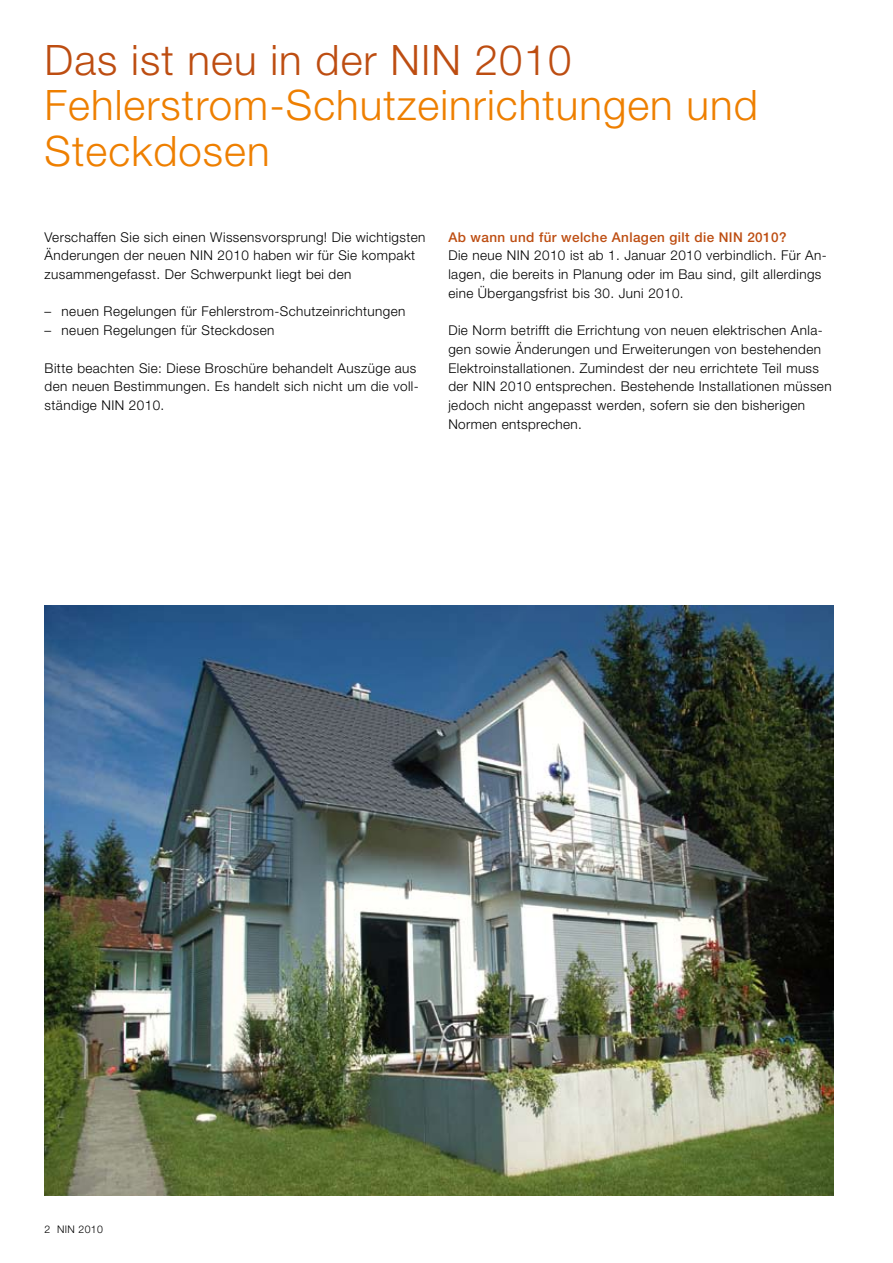
<style>
.page{position:relative;width:893px;height:1263px;background:#fff}
.page>*{position:absolute;margin:0;border:0;box-sizing:border-box;transform-origin:0 0}
.t1{font:300 42px/45.5px "Helvetica Neue LT Pro";letter-spacing:.025em;color:#ee7f00}
.t2{font:300 42px "Helvetica Neue LT Pro";letter-spacing:.025em;color:#bd4d11}
.t3{font:300 13.5px/18.8px "Helvetica Neue LT Pro";letter-spacing:.03em;color:#000}
.t4{font:500 13.5px "Helvetica Neue LT Pro";letter-spacing:.03em;color:#bd4d11}
.t5{font:300 10.5px "Helvetica Neue LT Pro";letter-spacing:.03em;color:#000}
</style>
<div class="page">
<img style="left:45px;top:606px;width:788px;height:590px">
<h1 class="t2" style="left:45px;top:34px;width:528px">Das ist neu in der NIN 2010</h1>
<h1 class="t1" style="left:45px;top:82px;width:715px">Fehlerstrom-Schutzeinrichtungen und<br>Steckdosen</h1>
<p class="t3" style="left:45px;top:227px;width:382px">Verschaffen Sie sich einen Wissensvorsprung! Die wichtigsten<br>Änderungen der neuen NIN 2010 haben wir für Sie kompakt zusammengefasst. Der Schwerpunkt liegt bei den</p>
<p class="t3" style="left:45px;top:302px;width:362px">– neuen Regelungen für Fehlerstrom-Schutzeinrichtungen</p>
<p class="t3" style="left:45px;top:321px;width:231px">– neuen Regelungen für Steckdosen</p>
<p class="t3" style="left:45px;top:358px;width:376px">Bitte beachten Sie: Diese Broschüre behandelt Auszüge aus den neuen Bestimmungen. Es handelt sich nicht um die voll&shy;ständige NIN 2010.</p>
<p class="t4" style="left:448px;top:229px;width:340px">Ab wann und für welche Anlagen gilt die NIN 2010?</p>
<p class="t3" style="left:448px;top:246px;width:380px">Die neue NIN 2010 ist ab 1. Januar 2010 verbindlich. Für An&shy;lagen, die bereits in Planung oder im Bau sind, gilt allerdings eine Übergangsfrist bis 30. Juni 2010.</p>
<p class="t3" style="left:448px;top:321px;width:385px">Die Norm betrifft die Errichtung von neuen elektrischen Anla&shy;gen sowie Änderungen und Erweiterungen von bestehenden Elektroinstallationen. Zumindest der neu errichtete Teil muss der NIN 2010 entsprechen. Bestehende Installationen müssen jedoch nicht angepasst werden, sofern sie den bisherigen Normen entsprechen.</p>
<p class="t5" style="left:45px;top:1223px;width:60px">2 NIN 2010</p>
</div>
